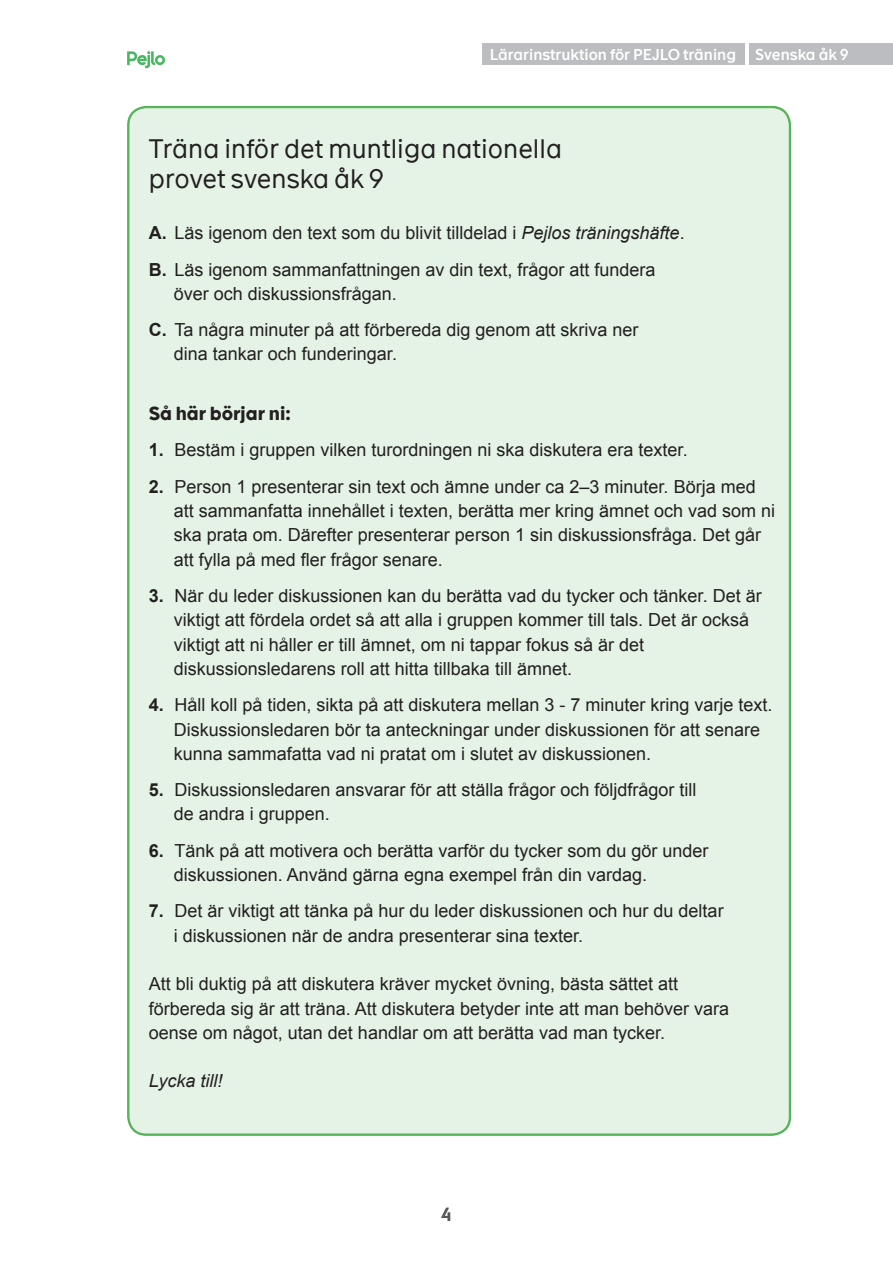
<style>
.page{position:relative;width:893px;height:1263px;background:#fff}
.page>*{position:absolute;margin:0;border:0;box-sizing:border-box;transform-origin:0 0}
.Kategorier-Petra{font:25.5px/30px "The Message";color:#231f20}
.Kategorier-Petra-2{font:18px/24.3px "Arial";color:#231f20}
.Kategorier-Petra-3{font:700 18px "The Message";color:#231f20}
.t1{font:italic 18px "Arial";color:#231f20}
.t2{font:600 18px "The Message";color:#57585a}
.t3{font:600 15px "The Message";color:#fff}
.s1{font-weight:700}
.s2{font-style:italic}
</style>
<div class="page">
<svg style="left:127px;top:51px;width:38px;height:17px"></svg>
<div style="left:483px;top:44px;width:262px;height:21px;background:#bcbdc0"></div>
<div style="left:749px;top:44px;width:144px;height:21px;background:#bcbdc0"></div>
<div style="left:128px;top:107px;width:662px;height:1028px;background:#e4f3e5;border-radius:18px"></div>
<p class="t3" style="left:490px;top:45px;width:248px">Lärarinstruktion för PEJLO träning</p>
<p class="t3" style="left:755px;top:45px;width:95px">Svenska åk 9</p>
<p class="Kategorier-Petra" style="left:149px;top:134px;width:415px">Träna inför det muntliga nationella provet svenska åk 9</p>
<p class="Kategorier-Petra-2" style="left:149px;top:221px;width:537px"><span class="s1">A.</span> Läs igenom den text som du blivit tilldelad i <span class="s2">Pejlos träningshäfte</span>.</p>
<p class="Kategorier-Petra-2" style="left:174px;top:257px;width:483px;text-indent:-25px"><span class="s1">B.</span> Läs igenom sammanfattningen av din text, frågor att fundera över och diskussionsfrågan.</p>
<p class="Kategorier-Petra-2" style="left:174px;top:318px;width:466px;text-indent:-25px"><span class="s1">C.</span> Ta några minuter på att förbereda dig genom att skriva ner dina tankar och funderingar.</p>
<p class="Kategorier-Petra-3" style="left:149px;top:402px;width:144px">Så här börjar ni:</p>
<p class="Kategorier-Petra-2" style="left:149px;top:438px;width:540px"><span class="s1">1.</span> Bestäm i gruppen vilken turordningen ni ska diskutera era texter.</p>
<p class="Kategorier-Petra-2" style="left:174px;top:474px;width:603px;text-indent:-25px"><span class="s1">2.</span> Person 1 presenterar sin text och ämne under ca 2–3 minuter. Börja med att sammanfatta innehållet i texten, berätta mer kring ämnet och vad som ni ska prata om. Därefter presenterar person 1 sin diskussionsfråga. Det går att fylla på med fler frågor senare.</p>
<p class="Kategorier-Petra-2" style="left:174px;top:584px;width:589px;text-indent:-25px"><span class="s1">3.</span> När du leder diskussionen kan du berätta vad du tycker och tänker. Det är viktigt att fördela ordet så att alla i gruppen kommer till tals. Det är också viktigt att ni håller er till ämnet, om ni tappar fokus så är det diskussionsledarens roll att hitta tillbaka till ämnet.</p>
<p class="Kategorier-Petra-2" style="left:174px;top:693px;width:600px;text-indent:-25px"><span class="s1">4.</span> Håll koll på tiden, sikta på att diskutera mellan 3 - 7 minuter kring varje text.<br>Diskussionsledaren bör ta anteckningar under diskussionen för att senare kunna sammafatta vad ni pratat om i slutet av diskussionen.</p>
<p class="Kategorier-Petra-2" style="left:174px;top:778px;width:524px;text-indent:-25px"><span class="s1">5.</span> Diskussionsledaren ansvarar för att ställa frågor och följdfrågor till de andra i gruppen.</p>
<p class="Kategorier-Petra-2" style="left:174px;top:838px;width:536px;text-indent:-25px"><span class="s1">6.</span> Tänk på att motivera och berätta varför du tycker som du gör under diskussionen. Använd gärna egna exempel från din vardag.</p>
<p class="Kategorier-Petra-2" style="left:174px;top:899px;width:551px;text-indent:-25px"><span class="s1">7.</span> Det är viktigt att tänka på hur du leder diskussionen och hur du deltar i diskussionen när de andra presenterar sina texter.</p>
<p class="Kategorier-Petra-2" style="left:149px;top:972px;width:582px">Att bli duktig på att diskutera kräver mycket övning, bästa sättet att förbereda sig är att träna. Att diskutera betyder inte att man behöver vara oense om något, utan det handlar om att berätta vad man tycker.</p>
<p class="t1" style="left:149px;top:1069px;width:75px">Lycka till!</p>
<p class="t2" style="left:441px;top:1202px;width:12px">4</p>
</div>
